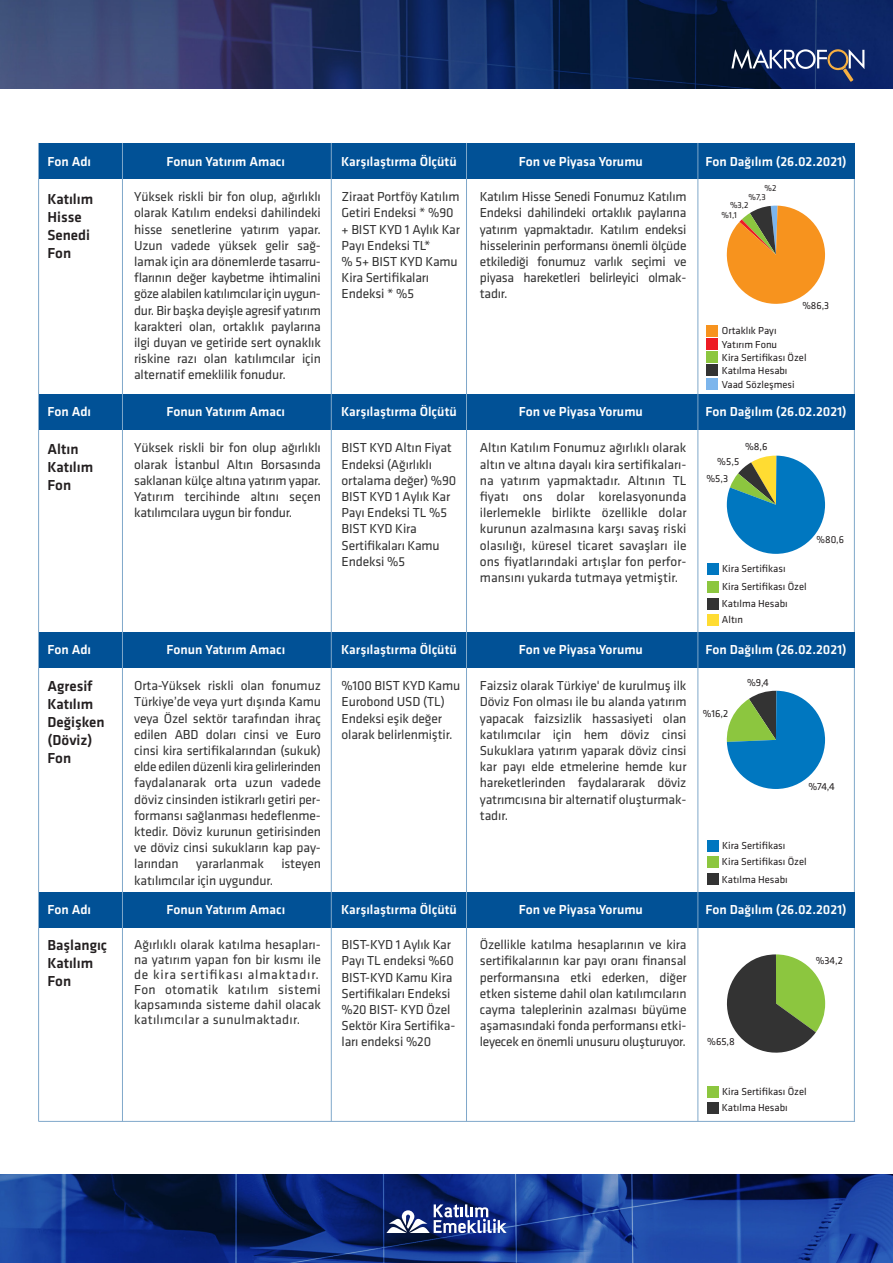
<style>
.page{position:relative;width:893px;height:1263px;background:#fff}
.page>*{position:absolute;margin:0;border:0;box-sizing:border-box;transform-origin:0 0}
.t1{font:500 15px/18px "Klavika";color:#231f20}
.t2{font:13.5px/16.2px "Klavika";letter-spacing:-.01em;color:#333;text-align:justify}
.t3{font:500 13.5px "Klavika";color:#fff}
.t4{font:10.5px/16.4px "Klavika";color:#231f20}
.t5{font:9px "Klavika";color:#231f20}
</style>
<div class="page">
<hr style="left:854px;top:143px;width:1px;height:978px;background:#80a8ca">
<hr style="left:38px;top:143px;width:1px;height:978px;background:#80a8ca">
<hr style="left:39px;top:1121px;width:816px;height:1px;background:#80a8ca">
<div style="left:39px;top:143px;width:815px;height:35px;background:#015196"></div>
<div style="left:39px;top:394px;width:815px;height:35px;background:#015196"></div>
<div style="left:39px;top:632px;width:815px;height:35px;background:#015196"></div>
<div style="left:39px;top:892px;width:815px;height:36px;background:#015196"></div>
<div style="left:707px;top:840px;width:11px;height:11px;background:#0077c0"></div>
<div style="left:707px;top:856px;width:11px;height:11px;background:#8cc63f"></div>
<div style="left:707px;top:614px;width:11px;height:11px;background:#ffdc32"></div>
<div style="left:707px;top:1086px;width:11px;height:11px;background:#8cc63f"></div>
<div style="left:707px;top:1102px;width:11px;height:11px;background:#333"></div>
<hr style="left:122px;top:143px;width:1px;height:978px;background:#80a8ca">
<hr style="left:331px;top:143px;width:1px;height:978px;background:#80a8ca">
<hr style="left:466px;top:143px;width:1px;height:978px;background:#80a8ca">
<hr style="left:697px;top:143px;width:1px;height:978px;background:#80a8ca">
<img style="left:0;top:0;width:893px;height:89px">
<img style="left:0;top:1174px;width:893px;height:89px">
<svg style="left:386px;top:1204px;width:121px;height:29px"></svg>
<svg style="left:731px;top:48px;width:133px;height:34px"></svg>
<div style="left:707px;top:351px;width:11px;height:12px;background:#8cc63f"></div>
<div style="left:707px;top:325px;width:11px;height:11px;background:#f7931e"></div>
<div style="left:707px;top:365px;width:11px;height:11px;background:#333"></div>
<div style="left:707px;top:338px;width:11px;height:11px;background:#ed1c24"></div>
<div style="left:707px;top:873px;width:11px;height:12px;background:#333"></div>
<svg style="left:726px;top:206px;width:100px;height:98px"></svg>
<svg style="left:727px;top:455px;width:98px;height:99px"></svg>
<svg style="left:726px;top:691px;width:99px;height:98px"></svg>
<svg style="left:726px;top:954px;width:99px;height:99px"></svg>
<div style="left:707px;top:563px;width:11px;height:11px;background:#0077c0"></div>
<div style="left:707px;top:581px;width:11px;height:11px;background:#8cc63f"></div>
<div style="left:707px;top:598px;width:11px;height:11px;background:#333"></div>
<div style="left:707px;top:378px;width:11px;height:11px;background:#7cb5ec"></div>
<p class="t3" style="left:47px;top:154px;width:45px">Fon Adı</p>
<p class="t3" style="left:167px;top:154px;width:120px">Fonun Yatırım Amacı</p>
<p class="t3" style="left:341px;top:154px;width:117px">Karşılaştırma Ölçütü</p>
<p class="t3" style="left:519px;top:154px;width:126px">Fon ve Piyasa Yorumu</p>
<p class="t3" style="left:705px;top:154px;width:143px">Fon Dağılım (26.02.2021)</p>
<p class="t1" style="left:47px;top:190px;width:47px">Katılım<br>Hisse<br>Senedi<br>Fon</p>
<p class="t2" style="left:134px;top:189px;width:188px">Yüksek riskli bir fon olup, ağırlıklı olarak Katılım endeksi dahilindeki hisse senetlerine yatırım yapar.<br>Uzun vadede yüksek gelir sağ&shy;lamak için ara dönemlerde tasarru&shy;flarının değer kaybetme ihtimalini göze alabilen katılımcılar için uygun&shy;dur. Bir başka deyişle agresif yatırım karakteri olan, ortaklık paylarına ilgi duyan ve getiride sert oynaklık riskine razı olan katılımcılar için alternatif emeklilik fonudur.</p>
<p class="t2" style="left:342px;top:189px;width:120px;text-align:left">Ziraat Portföy Katılım<br>Getiri Endeksi * %90 + BIST KYD 1 Aylık Kar<br>Payı Endeksi TL*<br>% 5+ BIST KYD Kamu<br>Kira Sertifikaları<br>Endeksi * %5</p>
<p class="t2" style="left:480px;top:189px;width:208px">Katılım Hisse Senedi Fonumuz Katılım Endeksi dahilindeki ortaklık paylarına yatırım yapmaktadır. Katılım endeksi hisselerinin performansı önemli ölçüde etkilediği fonumuz varlık seçimi ve piyasa hareketleri belirleyici olmak&shy;tadır.</p>
<p class="t5" style="left:765px;top:183px;width:13px">%2</p>
<p class="t5" style="left:748px;top:192px;width:19px">%7,3</p>
<p class="t5" style="left:730px;top:200px;width:20px">%3,2</p>
<p class="t5" style="left:721px;top:210px;width:17px">%1,1</p>
<p class="t4" style="left:802px;top:297px;width:28px">%86,3</p>
<p class="t4" style="left:722px;top:323px;width:56px">Ortaklık Payı</p>
<p class="t4" style="left:722px;top:363px;width:67px">Katılma Hesabı</p>
<p class="t4" style="left:722px;top:336px;width:57px">Yatırım Fonu</p>
<p class="t4" style="left:722px;top:349px;width:86px">Kira Sertifikası Özel</p>
<p class="t4" style="left:722px;top:376px;width:74px">Vaad Sözleşmesi</p>
<p class="t3" style="left:47px;top:404px;width:45px">Fon Adı</p>
<p class="t3" style="left:167px;top:404px;width:120px">Fonun Yatırım Amacı</p>
<p class="t3" style="left:341px;top:404px;width:117px">Karşılaştırma Ölçütü</p>
<p class="t3" style="left:519px;top:404px;width:126px">Fon ve Piyasa Yorumu</p>
<p class="t3" style="left:705px;top:404px;width:143px">Fon Dağılım (26.02.2021)</p>
<p class="t1" style="left:47px;top:440px;width:47px">Altın<br>Katılım<br>Fon</p>
<p class="t2" style="left:134px;top:440px;width:188px">Yüksek riskli bir fon olup ağırlıklı olarak İstanbul Altın Borsasında saklanan külçe altına yatırım yapar.<br>Yatırım tercihinde altını seçen katılımcılara uygun bir fondur.</p>
<p class="t2" style="left:342px;top:440px;width:116px;text-align:left">BIST KYD Altın Fiyat<br>Endeksi (Ağırlıklı ortalama değer) %90<br>BIST KYD 1 Aylık Kar<br>Payı Endeksi TL %5<br>BIST KYD Kira<br>Sertifikaları Kamu<br>Endeksi %5</p>
<p class="t2" style="left:480px;top:440px;width:208px">Altın Katılım Fonumuz ağırlıklı olarak altın ve altına dayalı kira sertifikaları&shy;na yatırım yapmaktadır. Altının TL fiyatı ons dolar korelasyonunda ilerlemekle birlikte özellikle dolar kurunun azalmasına karşı savaş riski olasılığı, küresel ticaret savaşları ile ons fiyatlarındaki artışlar fon perfor&shy;mansını yukarda tutmaya yetmiştir.</p>
<p class="t4" style="left:745px;top:439px;width:24px">%8,6</p>
<p class="t4" style="left:717px;top:453px;width:23px">%5,5</p>
<p class="t4" style="left:706px;top:471px;width:23px">%5,3</p>
<p class="t4" style="left:722px;top:560px;width:86px;line-height:17.7px">Kira Sertifikası<br>Kira Sertifikası Özel<br>Katılma Hesabı</p>
<p class="t4" style="left:722px;top:612px;width:23px">Altın</p>
<p class="t4" style="left:817px;top:531px;width:29px">%80,6</p>
<p class="t3" style="left:48px;top:642px;width:45px">Fon Adı</p>
<p class="t3" style="left:167px;top:642px;width:120px">Fonun Yatırım Amacı</p>
<p class="t3" style="left:341px;top:642px;width:117px">Karşılaştırma Ölçütü</p>
<p class="t3" style="left:519px;top:642px;width:126px">Fon ve Piyasa Yorumu</p>
<p class="t3" style="left:706px;top:642px;width:143px">Fon Dağılım (26.02.2021)</p>
<p class="t1" style="left:47px;top:678px;width:59px">Agresif<br>Katılım<br>Değişken (Döviz)<br>Fon</p>
<p class="t2" style="left:134px;top:678px;width:188px">Orta-Yüksek riskli olan fonumuz Türkiye’de veya yurt dışında Kamu veya Özel sektör tarafından ihraç edilen ABD doları cinsi ve Euro cinsi kira sertifikalarından (sukuk) elde edilen düzenli kira gelirlerinden faydalanarak orta uzun vadede döviz cinsinden istikrarlı getiri per&shy;formansı sağlanması hedeflenme&shy;ktedir. Döviz kurunun getirisinden ve döviz cinsi sukukların kap pay&shy;larından</p>
<p class="t2" style="left:196px;top:856px;width:69px">yararlanmak</p>
<p class="t2" style="left:281px;top:856px;width:41px">isteyen</p>
<p class="t2" style="left:134px;top:872px;width:141px">katılımcılar için uygundur.</p>
<p class="t2" style="left:342px;top:678px;width:120px;text-align:left">%100 BIST KYD Kamu<br>Eurobond USD (TL)<br>Endeksi eşik değer olarak belirlenmiştir.</p>
<p class="t2" style="left:480px;top:678px;width:208px">Faizsiz olarak Türkiye' de kurulmuş ilk Döviz Fon olması ile bu alanda yatırım yapacak faizsizlik hassasiyeti olan katılımcılar için hem döviz cinsi Sukuklara yatırım yaparak döviz cinsi kar payı elde etmelerine hemde kur hareketlerinden faydalararak döviz yatrımcısına bir alternatif oluşturmak&shy;tadır.</p>
<p class="t4" style="left:703px;top:705px;width:27px">%16,2</p>
<p class="t4" style="left:747px;top:674px;width:23px">%9,4</p>
<p class="t4" style="left:808px;top:778px;width:28px">%74,4</p>
<p class="t4" style="left:722px;top:837px;width:86px">Kira Sertifikası<br>Kira Sertifikası Özel</p>
<p class="t4" style="left:722px;top:871px;width:67px">Katılma Hesabı</p>
<p class="t3" style="left:48px;top:902px;width:45px">Fon Adı</p>
<p class="t3" style="left:167px;top:902px;width:120px">Fonun Yatırım Amacı</p>
<p class="t3" style="left:341px;top:902px;width:117px">Karşılaştırma Ölçütü</p>
<p class="t3" style="left:519px;top:902px;width:126px">Fon ve Piyasa Yorumu</p>
<p class="t3" style="left:706px;top:902px;width:143px">Fon Dağılım (26.02.2021)</p>
<p class="t1" style="left:47px;top:936px;width:61px">Başlangıç<br>Katılım<br>Fon</p>
<p class="t2" style="left:134px;top:937px;width:188px;line-height:15px;text-align:left">Ağırlıklı olarak katılma hesapları&shy;na yatırım yapan fon bir kısmı ile de kira sertifikası almaktadır.<br>Fon otomatik katılım sistemi kapsamında sisteme dahil olacak katılımcılar a sunulmaktadır.</p>
<p class="t2" style="left:342px;top:937px;width:115px;text-align:left">BIST-KYD 1 Aylık Kar<br>Payı TL endeksi %60<br>BIST-KYD Kamu Kira<br>Sertifikaları Endeksi %20 BIST- KYD Özel<br>Sektör Kira Sertifika&shy;ları endeksi %20</p>
<p class="t2" style="left:480px;top:937px;width:208px">Özellikle katılma hesaplarının ve kira sertifikalarının kar payı oranı finansal performansına etki ederken, diğer etken sisteme dahil olan katılımcıların cayma taleplerinin azalması büyüme aşamasındaki fonda performansı etki&shy;leyecek en önemli unusuru oluşturuyor.</p>
<p class="t4" style="left:816px;top:952px;width:29px">%34,2</p>
<p class="t4" style="left:707px;top:1033px;width:29px">%65,8</p>
<p class="t4" style="left:722px;top:1083px;width:86px">Kira Sertifikası Özel<br>Katılma Hesabı</p>
</div>
